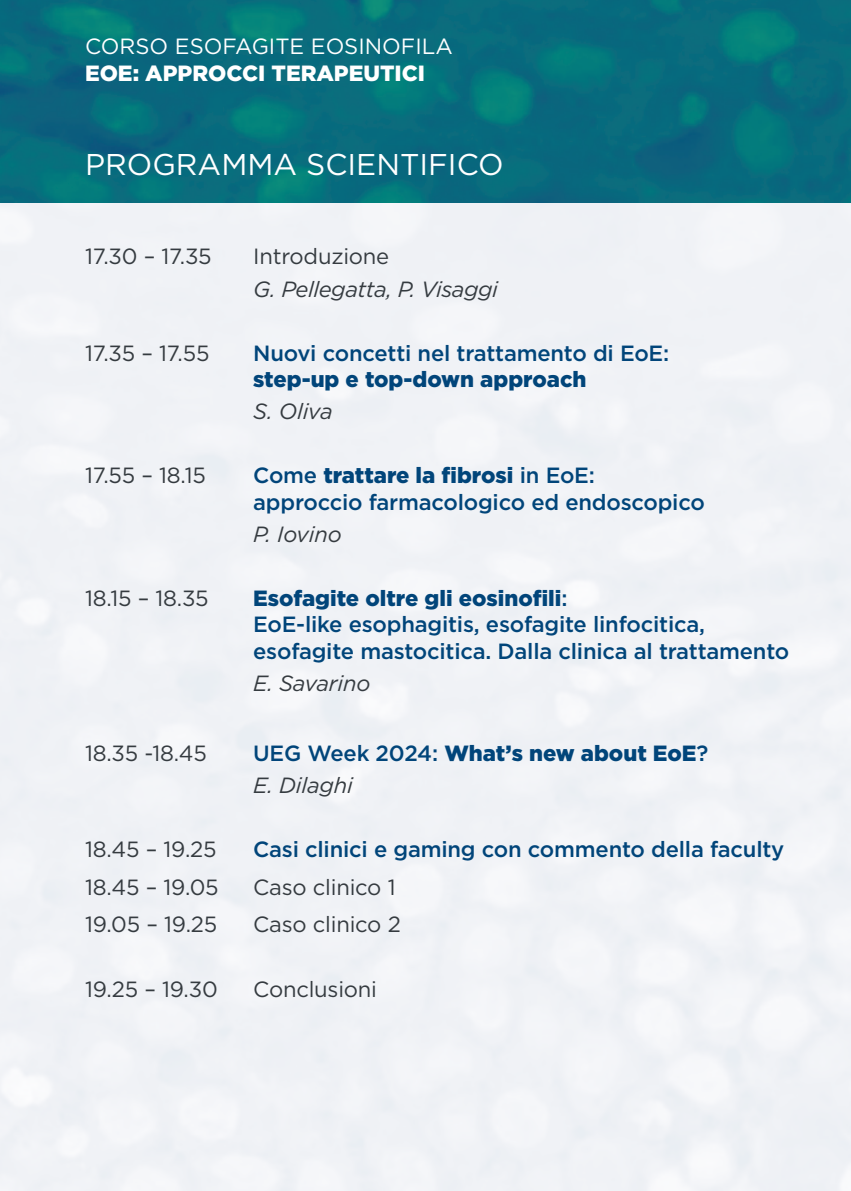
<style>
.page{position:relative;width:851px;height:1191px;background:#fff}
.page>*{position:absolute;margin:0;border:0;box-sizing:border-box;transform-origin:0 0}
.t1{font:30px "Gotham";color:#fff}
.t2{font:500 22px/26.4px "Gotham";letter-spacing:-.01em;color:#01457a}
.t3{font:22px "Gotham";letter-spacing:-.01em;color:#353b40}
.t4{font:900 22px/32px "Gotham";color:#01457a}
.t5{font:italic 22px "Gotham";letter-spacing:-.02em;color:#353b40}
.t6{font:22px "Gotham";color:#fff}
.t7{font:900 22px "Gotham";color:#fff}
.s1{font-weight:900}
.s2{font-weight:500}
.s3{font-weight:400;font-style:italic;color:#353b40}
</style>
<div class="page">
<img style="left:0;top:0;width:850px;height:203px">
<p class="t6" style="left:85px;top:33px;width:369px">CORSO ESOFAGITE EOSINOFILA</p>
<p class="t7" style="left:85px;top:58px;width:341px">EOE: APPROCCI TERAPEUTICI</p>
<h1 class="t1" style="left:85px;top:145px;width:420px">PROGRAMMA SCIENTIFICO</h1>
<p class="t3" style="left:85px;top:242px;width:128px">17.30 – 17.35</p>
<p class="t3" style="left:253px;top:242px;width:138px">Introduzione</p>
<p class="t5" style="left:253px;top:275px;width:246px">G. Pellegatta, P. Visaggi</p>
<p class="t3" style="left:85px;top:339px;width:126px">17.35 – 17.55</p>
<p class="t2" style="left:253px;top:339px;width:417px">Nuovi concetti nel trattamento di EoE:</p>
<p class="t4" style="left:253px;top:363px;width:335px">step-up e top-down approach</p>
<p class="t5" style="left:253px;top:397px;width:81px">S. Oliva</p>
<p class="t3" style="left:85px;top:461px;width:122px">17.55 – 18.15</p>
<p class="t2" style="left:253px;top:462px;width:453px">Come <span class="s1">trattare la fibrosi</span> in EoE: approccio farmacologico ed endoscopico</p>
<p class="t5" style="left:253px;top:520px;width:90px">P. Iovino</p>
<p class="t3" style="left:85px;top:584px;width:125px">18.15 – 18.35</p>
<p class="t2" style="left:253px;top:584px;width:537px"><span class="s1">Esofagite oltre gli eosinofili</span>:<br>EoE-like esophagitis, esofagite linfocitica, esofagite mastocitica. Dalla clinica al trattamento</p>
<p class="t5" style="left:253px;top:669px;width:119px">E. Savarino</p>
<p class="t3" style="left:85px;top:739px;width:123px">18.35 -18.45</p>
<p class="t4" style="left:253px;top:736px;width:456px"><span class="s2">UEG Week 2024:</span> What’s new about EoE<span class="s2">?<br></span><span class="s3">E. Dilaghi</span></p>
<p class="t3" style="left:85px;top:835px;width:133px">18.45 – 19.25</p>
<p class="t2" style="left:253px;top:835px;width:532px">Casi clinici e gaming con commento della faculty</p>
<p class="t3" style="left:85px;top:872px;width:135px">18.45 – 19.05</p>
<p class="t3" style="left:253px;top:872px;width:144px">Caso clinico 1</p>
<p class="t3" style="left:85px;top:910px;width:134px">19.05 – 19.25</p>
<p class="t3" style="left:253px;top:910px;width:149px">Caso clinico 2</p>
<p class="t3" style="left:85px;top:974px;width:134px">19.25 – 19.30</p>
<p class="t3" style="left:253px;top:974px;width:125px">Conclusioni</p>
</div>
